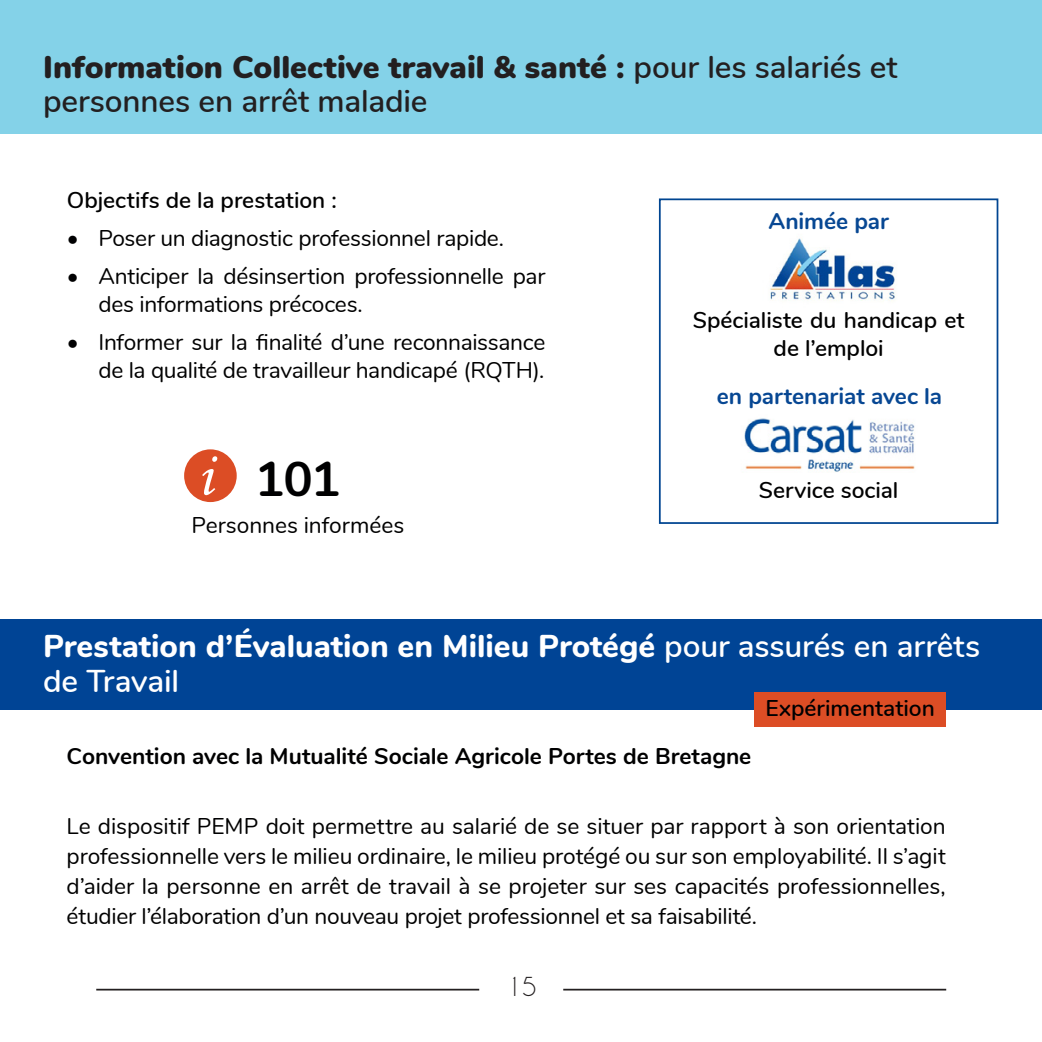
<style>
.page{position:relative;width:1042px;height:1042px;background:#fff}
.page>*{position:absolute;margin:0;border:0;box-sizing:border-box;transform-origin:0 0}
.Style_de_paragraphe_1{font:61.25px "Monotype Corsiva";color:#fff}
.Style_de_paragraphe_1-2{font:700 49px "Nunito";color:#000001}
.Style_de_paragraphe_1-3{font:600 31.5px/33.2px "Nunito";letter-spacing:-.005em;color:#231f20}
.Style_de_paragraphe_1-4{font:800 31.5px/35px "Nunito";color:#fff}
.t1{font:24.5px "Caviar Dreams";color:#231f20}
.Style_de_paragraphe_1-5{font:22.75px/29.8px "Nunito";letter-spacing:-.015em;color:#000001}
.Style_de_paragraphe_1-6{font:600 22.75px/28px "Nunito";color:#000001;text-align:center}
.Style_de_paragraphe_1-7{font:700 22.75px "Nunito";color:#000001}
.Style_de_paragraphe_1-8{font:700 22.75px "Nunito";letter-spacing:-.005em;color:#074793}
.s1{font-weight:900}
.s2{font-weight:600}
</style>
<div class="page">
<hr style="left:96px;top:989px;width:383px;height:1px;background:#231f20">
<hr style="left:563px;top:989px;width:383px;height:1px;background:#231f20">
<div style="left:0;top:0;width:1042px;height:134px;background:#84d2e8"></div>
<div style="left:0;top:619px;width:1042px;height:91px;background:#004495"></div>
<div style="left:755px;top:693px;width:190px;height:34px;background:#dc4d25"></div>
<div style="left:659px;top:198px;width:339px;height:326px;border:2px solid #004591"></div>
<img style="left:770px;top:238px;width:125px;height:63px">
<img style="left:744px;top:418px;width:171px;height:54px">
<div style="left:184px;top:449px;width:53px;height:53px;background:#dc4d25;border-radius:50%"></div>
<p class="Style_de_paragraphe_1-3" style="left:43px;top:49px;width:856px"><span class="s1">Information Collective travail &amp; santé :</span> pour les salariés et personnes en arrêt maladie</p>
<p class="Style_de_paragraphe_1-6" style="left:67px;top:185px;width:271px">Objectifs de la prestation :</p>
<p class="Style_de_paragraphe_1-5" style="left:67px;top:222px;width:439px">• Poser un diagnostic professionnel rapide.</p>
<p class="Style_de_paragraphe_1-5" style="left:98px;top:261px;width:448px;line-height:28px;text-indent:-32px">• Anticiper la désinsertion professionnelle par des informations précoces.</p>
<p class="Style_de_paragraphe_1-5" style="left:67px;top:327px;width:480px;line-height:28px;text-align:right">• Informer sur la finalité d’une reconnaissance de la qualité de travailleur handicapé (RQTH).</p>
<p class="Style_de_paragraphe_1" style="left:197px;top:438px;width:16px">i</p>
<p class="Style_de_paragraphe_1-2" style="left:255px;top:443px;width:87px">101</p>
<p class="Style_de_paragraphe_1-5" style="left:191px;top:509px;width:214px">Personnes informées</p>
<p class="Style_de_paragraphe_1-8" style="left:768px;top:204px;width:122px">Animée par</p>
<p class="Style_de_paragraphe_1-6" style="left:693px;top:304px;width:273px">Spécialiste du handicap et de l’emploi</p>
<p class="Style_de_paragraphe_1-8" style="left:717px;top:380px;width:227px">en partenariat avec la</p>
<p class="Style_de_paragraphe_1-6" style="left:759px;top:475px;width:141px">Service social</p>
<p class="Style_de_paragraphe_1-4" style="left:43px;top:627px;width:939px">Prestation d’Évaluation en Milieu Protégé <span class="s2">pour assurés en arrêts de Travail</span></p>
<p class="Style_de_paragraphe_1-7" style="left:67px;top:739px;width:686px">Convention avec la Mutualité Sociale Agricole Portes de Bretagne</p>
<p class="Style_de_paragraphe_1-6" style="left:765px;top:693px;width:171px">Expérimentation</p>
<p class="Style_de_paragraphe_1-5" style="left:67px;top:810px;width:880px;text-align:justify">Le dispositif PEMP doit permettre au salarié de se situer par rapport à son orientation professionnelle vers le milieu ordinaire, le milieu protégé ou sur son employabilité. Il s’agit d’aider la personne en arrêt de travail à se projeter sur ses capacités professionnelles, étudier l’élaboration d’un nouveau projet professionnel et sa faisabilité.</p>
<p class="t1" style="left:507px;top:971px;width:31px">15</p>
</div>
